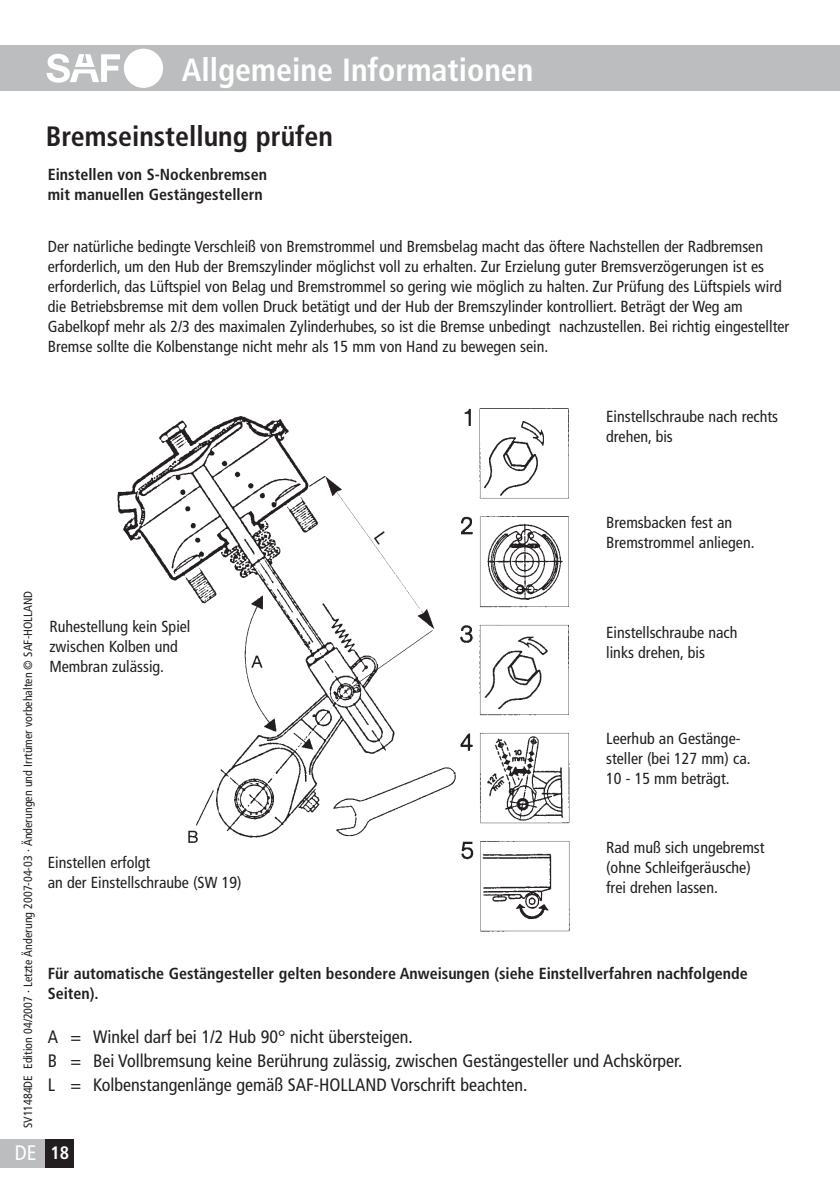
<style>
.page{position:relative;width:840px;height:1190px;background:#fff}
.page>*{position:absolute;margin:0;border:0;box-sizing:border-box;transform-origin:0 0}
.t1{font:700 condensed 32px "Frutiger";color:#fff}
.t2{font:700 condensed 28px "Frutiger";color:#231f20}
.t3{font:condensed 21px "Frutiger";color:#fff}
.t4{font:condensed 18px/24px "Frutiger";color:#231f20}
.t5{font:condensed 16px/20px "Frutiger";color:#231f20}
.t6{font:700 condensed 16px/20px "Frutiger";color:#231f20}
.t7{font:condensed 12px "Frutiger";color:#231f20}
.s1{font-weight:700;font-size:18px}
</style>
<div class="page">
<div style="left:0;top:45px;width:840px;height:46px;background:#bbbdbf"></div>
<div style="left:124px;top:49px;width:39px;height:39px;background:#fff;border-radius:50%"></div>
<svg style="left:47px;top:54px;width:73px;height:29px"></svg>
<div style="left:0;top:1139px;width:46px;height:29px;background:#bbbdbf"></div>
<div style="left:46px;top:1139px;width:28px;height:29px;background:#231f20"></div>
<img style="left:117px;top:408px;width:453px;height:524px">
<h1 class="t1" style="left:182px;top:57px;width:353px">Allgemeine Informationen</h1>
<h2 class="t2" style="left:46px;top:125px;width:289px">Bremseinstellung prüfen</h2>
<p class="t6" style="left:48px;top:166px;width:221px">Einstellen von S-Nockenbremsen mit manuellen Gestängestellern</p>
<p class="t5" style="left:48px;top:238px;width:743px">Der natürliche bedingte Verschleiß von Bremstrommel und Bremsbelag macht das öftere Nachstellen der Radbremsen erforderlich, um den Hub der Bremszylinder möglichst voll zu erhalten. Zur Erzielung guter Bremsverzögerungen ist es erforderlich, das Lüftspiel von Belag und Bremstrommel so gering wie möglich zu halten. Zur Prüfung des Lüftspiels wird die Betriebsbremse mit dem vollen Druck betätigt und der Hub der Bremszylinder kontrolliert. Beträgt der Weg am Gabelkopf mehr als 2/3 des maximalen Zylinderhubes, so ist die Bremse unbedingt nachzustellen. Bei richtig eingestellter Bremse sollte die Kolbenstange nicht mehr als 15 mm von Hand zu bewegen sein.</p>
<p class="t5" style="left:606px;top:408px;width:173px">Einstellschraube nach rechts drehen, bis</p>
<p class="t5" style="left:606px;top:514px;width:150px">Bremsbacken fest an<br>Bremstrommel anliegen.</p>
<p class="t7" style="left:23px;top:1128px;width:539px;rotate:-90deg">SV11484DE Edition 04/2007 · Letzte Änderung 2007-04-03 · Änderungen und Irrtümer vorbehalten © SAF-HOLLAND</p>
<p class="t5" style="left:49px;top:618px;width:143px">Ruhestellung kein Spiel zwischen Kolben und<br>Membran zulässig.</p>
<p class="t5" style="left:48px;top:854px;width:195px">Einstellen erfolgt<br>an der Einstellschraube (SW 19)</p>
<p class="t5" style="left:606px;top:623px;width:133px">Einstellschraube nach links drehen, bis</p>
<p class="t5" style="left:606px;top:729px;width:146px">Leerhub an Gestänge&shy;steller (bei 127 mm) ca.<br>10 - 15 mm beträgt.</p>
<p class="t5" style="left:606px;top:839px;width:160px">Rad muß sich ungebremst (ohne Schleifgeräusche) frei drehen lassen.</p>
<p class="t6" style="left:48px;top:965px;width:702px">Für automatische Gestängesteller gelten besondere Anweisungen (siehe Einstellverfahren nachfolgende<br>Seiten).</p>
<p class="t4" style="left:48px;top:1026px;width:636px">A = Winkel darf bei 1/2 Hub 90° nicht übersteigen.<br>B = Bei Vollbremsung keine Berührung zulässig, zwischen Gestängesteller und Achskörper.<br>L = Kolbenstangenlänge gemäß SAF-HOLLAND Vorschrift beachten.</p>
<h3 class="t3" style="left:15px;top:1145px;width:56px">DE <span class="s1">18</span></h3>
</div>
